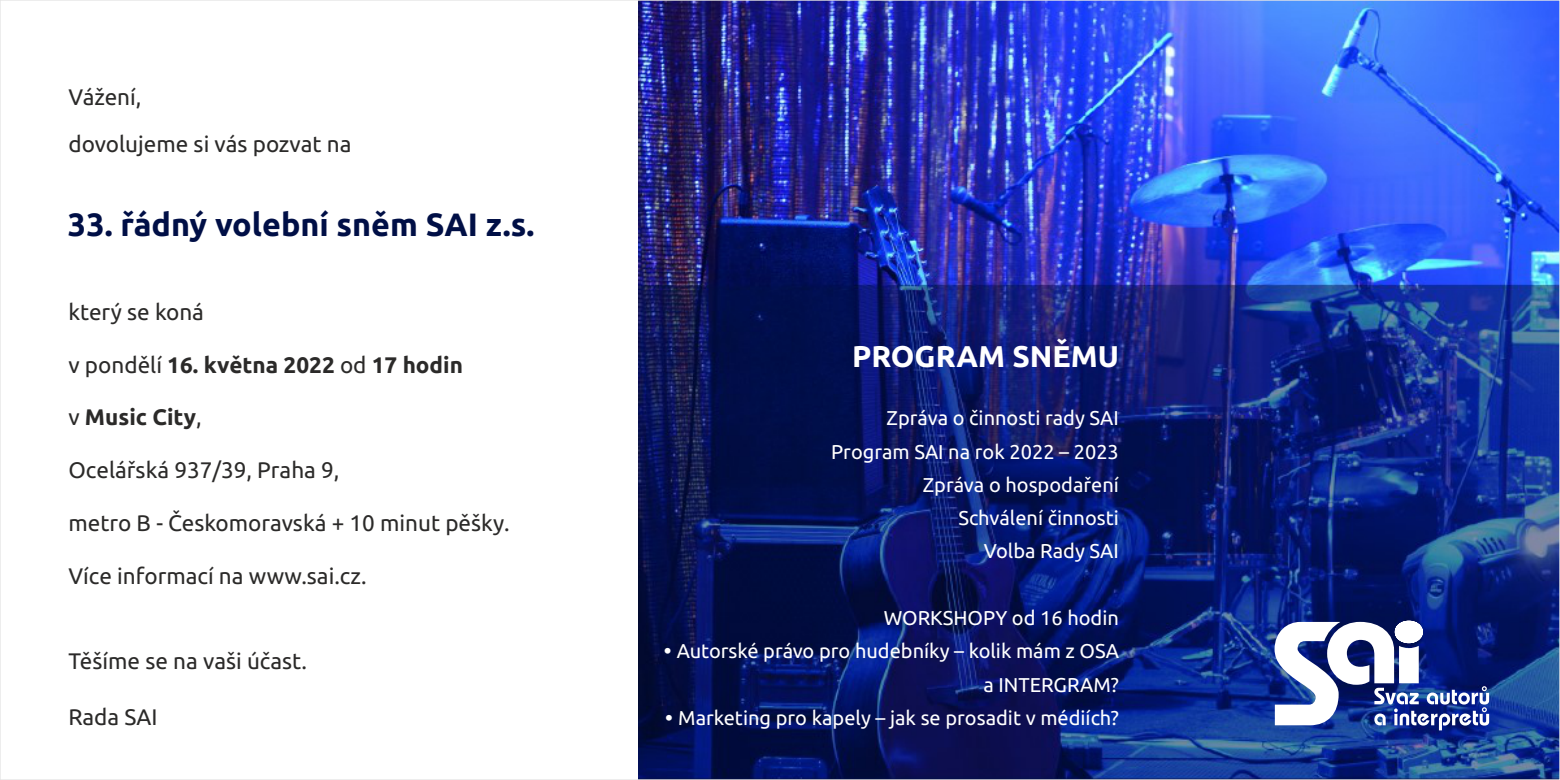
<style>
.page{position:relative;width:1560px;height:780px;background:#fff}
.page>*{position:absolute;margin:0;border:0;box-sizing:border-box;transform-origin:0 0}
.t1{font:700 32.25px "Ubuntu";color:#000f46}
.t2{font:700 30px "Ubuntu";color:#fff}
.t3{font:22.5px/47px "Ubuntu";color:#2b2a29}
.t4{font:700 22.5px "Ubuntu";color:#2b2a29}
.t5{font:20px/33.2px "Ubuntu";color:#fff;text-align:right}
.s1{font-weight:400}
</style>
<div class="page">
<img style="left:638px;top:2px;width:919px;height:776px">
<svg style="left:1274px;top:620px;width:214px;height:110px"></svg>
<svg style="left:664px;top:647px;width:6px;height:6px"></svg>
<svg style="left:666px;top:714px;width:6px;height:6px"></svg>
<p class="t3" style="left:69px;top:74px;width:284px">Vážení,<br>dovolujeme si vás pozvat na</p>
<h1 class="t1" style="left:68px;top:211px;width:468px">33. řádný volební sněm SAI z.s.</h1>
<p class="t3" style="left:68px;top:289px;width:137px">který se koná</p>
<p class="t4" style="left:68px;top:355px;width:396px"><span class="s1">v pondělí</span> 16. května 2022 <span class="s1">od</span> 17 hodin</p>
<p class="t4" style="left:68px;top:408px;width:135px"><span class="s1">v</span> Music City<span class="s1">,</span></p>
<p class="t3" style="left:68px;top:448px;width:272px">Ocelářská 937/39, Praha 9,</p>
<p class="t3" style="left:68px;top:501px;width:443px">metro B - Českomoravská + 10 minut pěšky.</p>
<p class="t3" style="left:68px;top:553px;width:299px">Více informací na www.sai.cz.</p>
<p class="t3" style="left:68px;top:639px;width:240px">Těšíme se na vaši účast.</p>
<p class="t3" style="left:68px;top:695px;width:91px">Rada SAI</p>
<h2 class="t2" style="left:852px;top:343px;width:268px">PROGRAM SNĚMU</h2>
<p class="t5" style="left:831px;top:403px;width:289px">Zpráva o činnosti rady SAI<br>Program SAI na rok 2022 – 2023<br>Zpráva o hospodaření<br>Schválení činnosti<br>Volba Rady SAI</p>
<p class="t5" style="left:676px;top:602px;width:443px">WORKSHOPY od 16 hodin<br>Autorské právo pro hudebníky – kolik mám z OSA a INTERGRAM?<br>Marketing pro kapely – jak se prosadit v médiích?</p>
</div>
